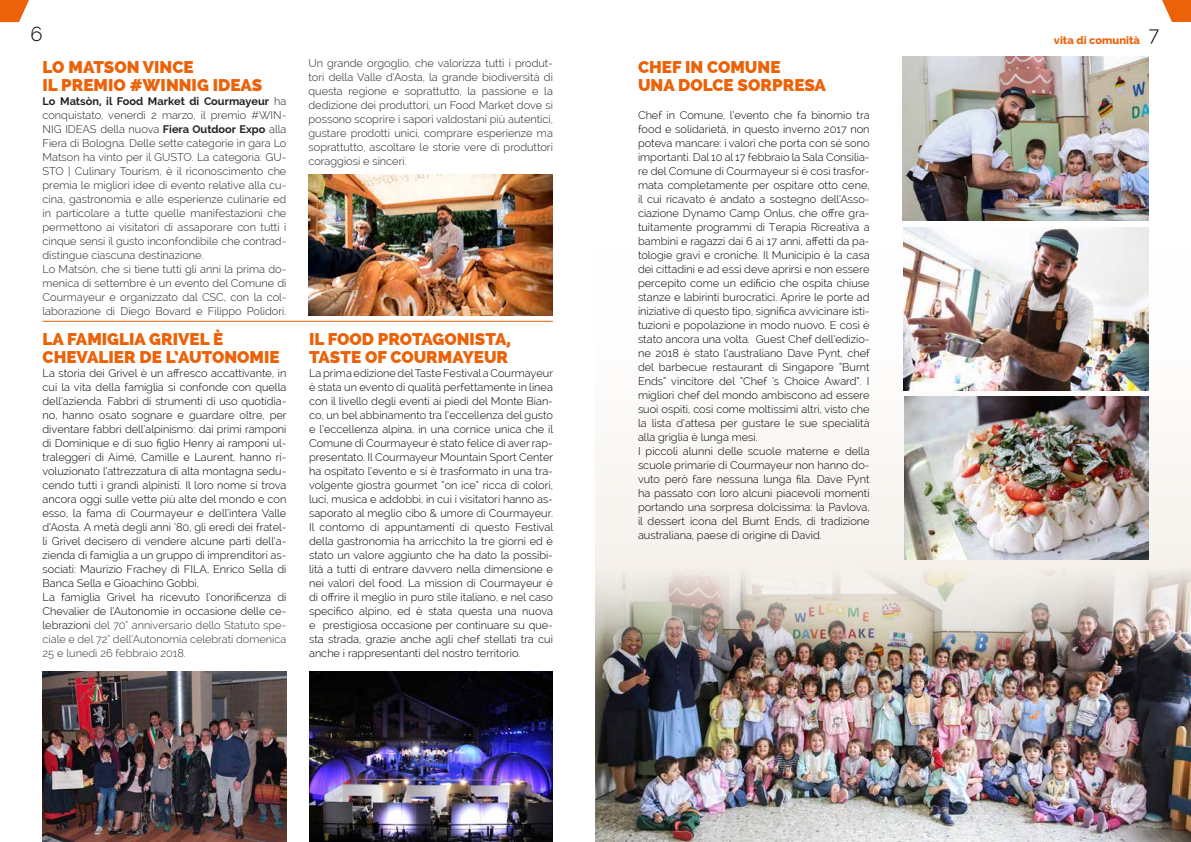
<style>
.page{position:relative;width:1191px;height:842px;background:#fff}
.page>*{position:absolute;margin:0;border:0;box-sizing:border-box;transform-origin:0 0}
.t1{font:300 20px "Raleway";color:#000}
.t2{font:800 17px/18px "Raleway";color:#eb6209}
.t3{font:300 11px/14px "Raleway";color:#000}
.t4{font:300 11px/14px "Raleway";color:#222}
.t5{font:800 11px "Raleway";color:#eb6209}
.s1{font-weight:700}
.s2{color:#333}
</style>
<div class="page">
<div style="left:595px;top:245px;width:596px;height:597px;background:#fcfaf8"></div>
<img style="left:595px;top:563px;width:596px;height:279px">
<svg style="left:1162px;top:0;width:29px;height:22px"></svg>
<img style="left:902px;top:57px;width:246px;height:163px">
<img style="left:903px;top:227px;width:245px;height:163px">
<img style="left:904px;top:397px;width:244px;height:162px">
<svg style="left:0;top:0;width:29px;height:22px"></svg>
<img style="left:43px;top:671px;width:243px;height:171px">
<img style="left:309px;top:174px;width:244px;height:141px">
<img style="left:309px;top:671px;width:244px;height:171px">
<hr style="left:43px;top:321px;width:510px;height:1px;background:#eb6209">
<h1 class="t1" style="left:30px;top:22px;width:14px">6</h1>
<h1 class="t1" style="left:1148px;top:22px;width:12px">7</h1>
<h2 class="t2" style="left:638px;top:58px;width:189px">CHEF IN COMUNE<br>UNA DOLCE SORPRESA</h2>
<p class="t3" style="left:638px;top:108px;width:233px">Chef in Comune, l’evento che fa binomio tra food e solidarietà, in questo inverno 2017 non poteva mancare: i valori che porta con sé sono importanti. Dal 10 al 17 febbraio la Sala Consilia&shy;re del Comune di Courmayeur si è così trasfor&shy;mata completamente per ospitare otto cene, il cui ricavato è andato a sostegno dell’Asso&shy;ciazione Dynamo Camp Onlus, che offre gra&shy;tuitamente programmi di Terapia Ricreativa a bambini e ragazzi dai 6 ai 17 anni, affetti da pa&shy;tologie gravi e croniche. Il Municipio è la casa dei cittadini e ad essi deve aprirsi e non essere percepito come un edificio che ospita chiuse stanze e labirinti burocratici. Aprire le porte ad iniziative di questo tipo, significa avvicinare isti&shy;tuzioni e popolazione in modo nuovo. E così è stato ancora una volta. Guest Chef dell’edizio&shy;ne 2018 è stato l’australiano Dave Pynt, chef del barbecue restaurant di Singapore “Burnt Ends” vincitore del “Chef ’s Choice Award”. I migliori chef del mondo ambiscono ad essere suoi ospiti, cosi come moltissimi altri, visto che la lista d’attesa per gustare le sue specialità alla griglia è lunga mesi.<br>I piccoli alunni delle scuole materne e della scuole primarie di Courmayeur non hanno do&shy;vuto però fare nessuna lunga fila. Dave Pynt ha passato con loro alcuni piacevoli momenti portando una sorpresa dolcissima: la Pavlova, il dessert icona del Burnt Ends, di tradizione australiana, paese di origine di David.</p>
<p class="t5" style="left:1054px;top:34px;width:87px">vita di comunità</p>
<p class="t4" style="left:308px;top:56px;width:246px;text-align:justify">Un grande orgoglio, che valorizza tutti i produt&shy;tori della Valle d’Aosta, la grande biodiversità di questa regione e soprattutto, la passione e la dedizione dei produttori, un Food Market dove si possono scoprire i sapori valdostani più autentici, gustare prodotti unici, comprare esperienze ma soprattutto, ascoltare le storie vere di produttori coraggiosi e sinceri.</p>
<h2 class="t2" style="left:43px;top:58px;width:221px">LO MATSON VINCE<br>IL PREMIO #WINNIG IDEAS</h2>
<p class="t4" style="left:43px;top:94px;width:245px"><span class="s1">Lo Matsòn, il Food Market di Courmayeur</span> ha conquistato, venerdì 2 marzo, il premio #WIN-NIG IDEAS della nuova <span class="s1">Fiera Outdoor Expo</span> alla Fiera di Bologna. Delle sette categorie in gara Lo Matson ha vinto per il GUSTO. La categoria: GU-STO | Culinary Tourism, è il riconoscimento che premia le migliori idee di evento relative alla cu&shy;cina, gastronomia e alle esperienze culinarie ed in particolare a tutte quelle manifestazioni che permettono ai visitatori di assaporare con tutti i cinque sensi il gusto inconfondibile che contrad&shy;distingue ciascuna destinazione.<br>Lo Matsòn, che si tiene tutti gli anni la prima do&shy;menica di settembre è un evento del Comune di Courmayeur e organizzato dal CSC, con la col&shy;laborazione di Diego Bovard e Filippo Polidori.</p>
<h2 class="t2" style="left:43px;top:330px;width:239px">LA FAMIGLIA GRIVEL È<br>CHEVALIER DE L’AUTONOMIE</h2>
<p class="t3" style="left:43px;top:366px;width:246px">La storia dei Grivel è un affresco accattivante, in cui la vita della famiglia si confonde con quella dell’azienda. Fabbri di strumenti di uso quotidia&shy;no, hanno osato sognare e guardare oltre, per diventare fabbri dell’alpinismo: dai primi ramponi di Dominique e di suo figlio Henry ai ramponi ul&shy;traleggeri di Aimé, Camille e Laurent, hanno ri&shy;voluzionato l’attrezzatura di alta montagna sedu&shy;cendo tutti i grandi alpinisti. Il loro nome si trova ancora oggi sulle vette più alte del mondo e con esso, la fama di Courmayeur e dell’intera Valle d’Aosta. A metà degli anni ‘80, gli eredi dei fratel&shy;li Grivel decisero di vendere alcune parti dell’a&shy;zienda di famiglia a un gruppo di imprenditori as&shy;sociati: Maurizio Frachey di FILA, Enrico Sella di Banca Sella e Gioachino Gobbi,<br>La famiglia Grivel ha ricevuto l’onorificenza di Chevalier de l’Autonomie in occasione delle ce&shy;lebrazioni <span class="s2">del 70° anniversario dello Statuto spe&shy;ciale e del 72° dell’Autonomia celebrati domenica 25 e lunedì 26 febbraio 2018.</span></p>
<h2 class="t2" style="left:309px;top:330px;width:203px">IL FOOD PROTAGONISTA,<br>TASTE OF COURMAYEUR</h2>
<p class="t3" style="left:309px;top:366px;width:246px;text-align:justify">La prima edizione del Taste Festival a Courmayeur è stata un evento di qualità perfettamente in linea con il livello degli eventi ai piedi del Monte Bian&shy;co, un bel abbinamento tra l’eccellenza del gusto e l’eccellenza alpina, in una cornice unica che il Comune di Courmayeur è stato felice di aver rap&shy;presentato. Il Courmayeur Mountain Sport Center ha ospitato l’evento e si è trasformato in una tra&shy;volgente giostra gourmet “on ice” ricca di colori, luci, musica e addobbi, in cui i visitatori hanno as&shy;saporato al meglio cibo &amp; umore di Courmayeur.<br>Il contorno di appuntamenti di questo Festival della gastronomia ha arricchito la tre giorni ed è stato un valore aggiunto che ha dato la possibi&shy;lità a tutti di entrare davvero nella dimensione e nei valori del food. La mission di Courmayeur è di offrire il meglio in puro stile italiano, e nel caso specifico alpino, ed è stata questa una nuova e prestigiosa occasione per continuare su que&shy;sta strada, grazie anche agli chef stellati tra cui anche i rappresentanti del nostro territorio.</p>
</div>
